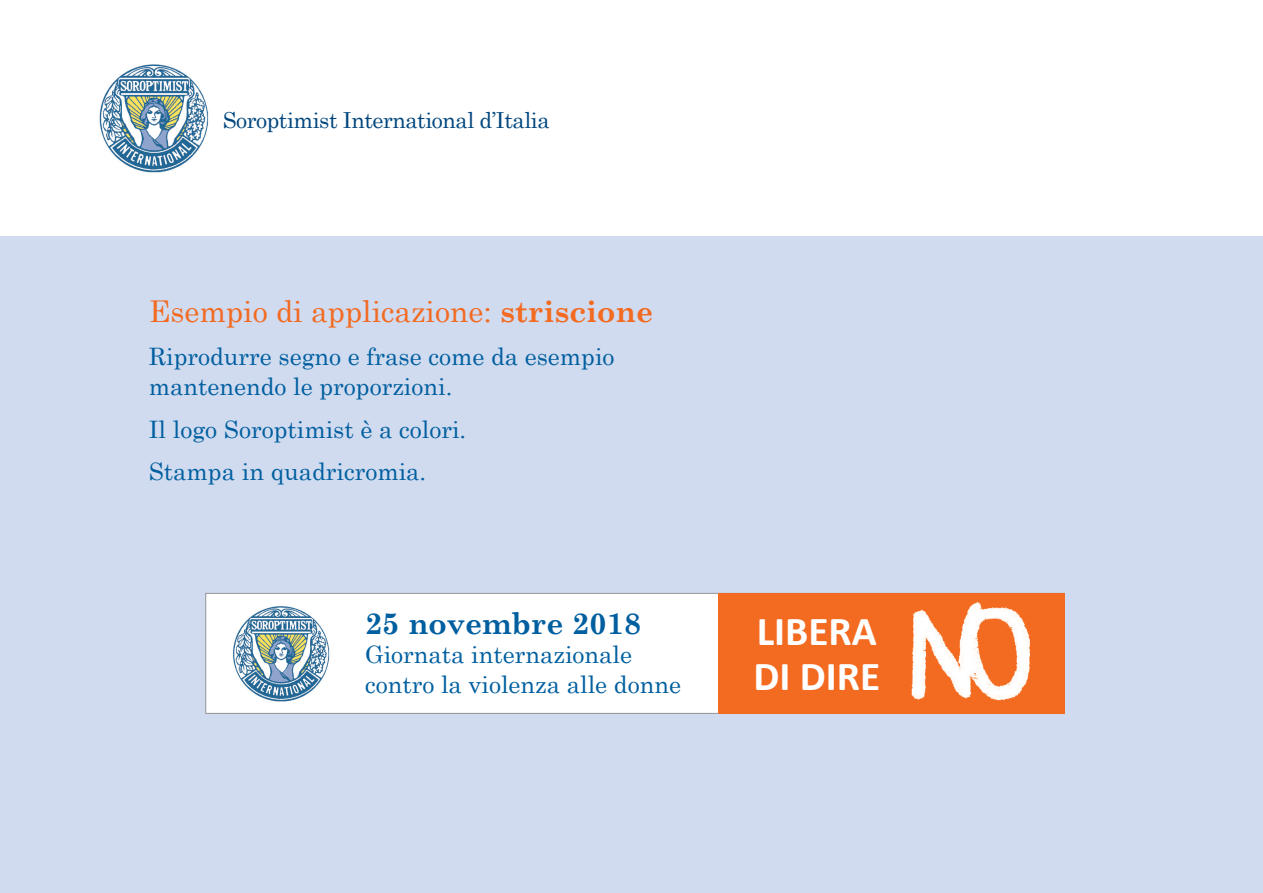
<style>
.page{position:relative;width:1263px;height:893px;background:#fff}
.page>*{position:absolute;margin:0;border:0;box-sizing:border-box;transform-origin:0 0}
.t1{font:700 41.25px/44.7px "Calibri";color:#fff}
.t2{font:30px "Century Schoolbook";color:#f36a21}
.t3{font:700 30px "Century Schoolbook";color:#015fa0}
.t4{font:24px/30px "Century Schoolbook";color:#015fa0}
.t5{font:22.05px "Century Schoolbook";letter-spacing:-.02em;color:#00467e}
.s1{font-weight:700}
</style>
<div class="page">
<div style="left:0;top:236px;width:1263px;height:657px;background:#d0dbef"></div>
<img style="left:99px;top:64px;width:110px;height:109px">
<div style="left:206px;top:593px;width:858px;height:120px;background:#fff"></div>
<div style="left:206px;top:593px;width:858px;height:121px;border:1px solid #939598"></div>
<div style="left:718px;top:593px;width:346px;height:121px;background:#f36a21"></div>
<img style="left:911px;top:601px;width:119px;height:100px">
<img style="left:233px;top:606px;width:97px;height:96px">
<p class="t5" style="left:223px;top:107px;width:328px">Soroptimist International d’Italia</p>
<p class="t2" style="left:149px;top:292px;width:506px">Esempio di applicazione: <span class="s1">striscione</span></p>
<p class="t4" style="left:149px;top:341px;width:467px">Riprodurre segno e frase come da esempio mantenendo le proporzioni.</p>
<p class="t4" style="left:149px;top:407px;width:319px;line-height:42.8px">Il logo Soroptimist è a colori.<br>Stampa in quadricromia.</p>
<p class="t3" style="left:365px;top:605px;width:278px">25 novembre 2018</p>
<p class="t4" style="left:365px;top:640px;width:318px;line-height:29.2px">Giornata internazionale contro la violenza alle donne</p>
<h1 class="t1" style="left:753px;top:609px;width:128px">LIBERA<br>DI DIRE</h1>
</div>
